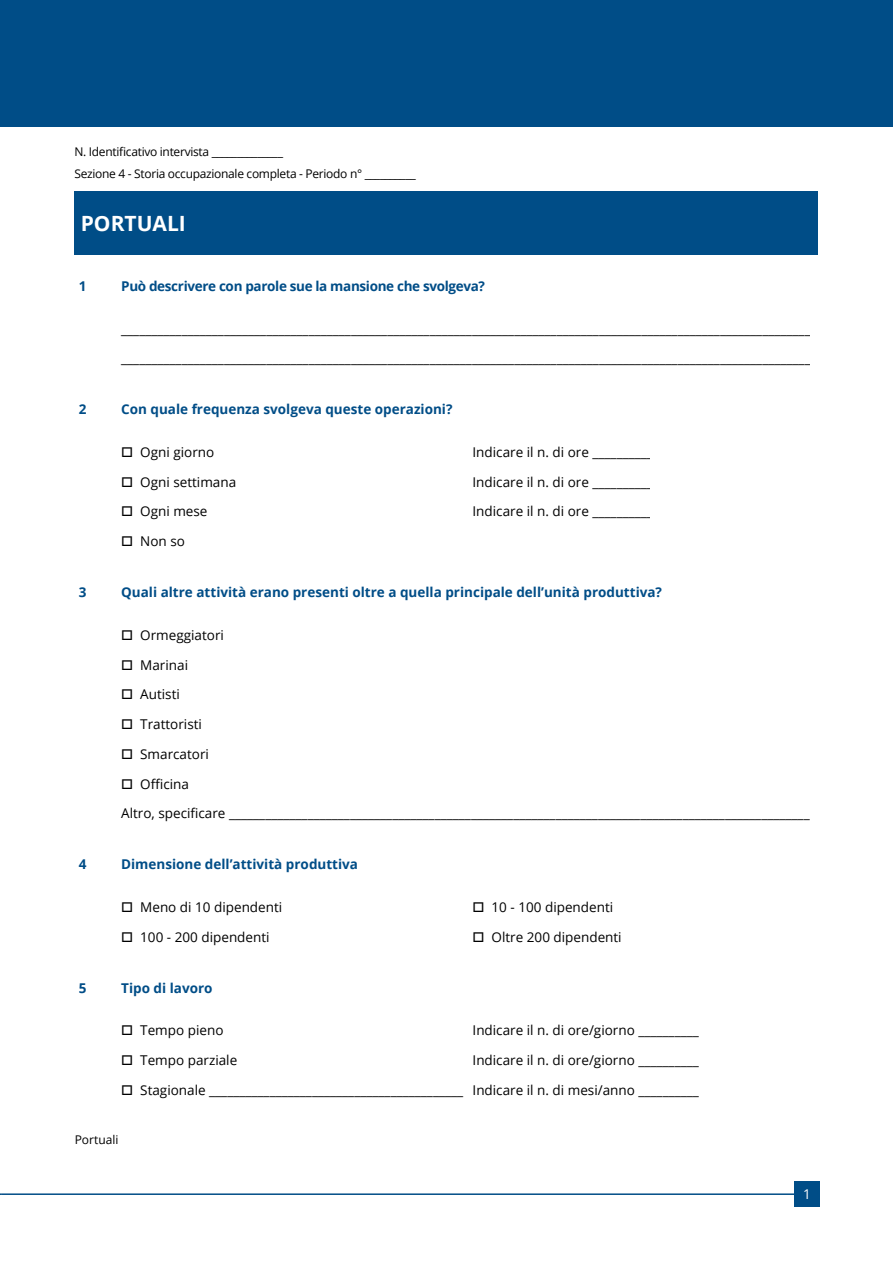
<style>
.page{position:relative;width:893px;height:1263px;background:#fff}
.page>*{position:absolute;margin:0;border:0;box-sizing:border-box;transform-origin:0 0}
.t1{font:700 21px "Open Sans";color:#fff}
.t2{font:13.5px/29.7px "Open Sans";color:#000}
.t3{font:700 13.5px "Open Sans";color:#004d87}
.t4{font:700 13.5px "Open Sans";letter-spacing:-.025em;color:#004d87}
.t5{font:13.5px "Open Sans";color:#fff}
.t6{font:12px/22.5px "Open Sans";letter-spacing:-.025em;color:#000}
.t7{font:12px "Open Sans";color:#000}
</style>
<div class="page">
<div style="left:0;top:0;width:893px;height:127px;background:#004d87"></div>
<hr style="left:1px;top:1193px;width:802px;height:2px;background:#004d87">
<div style="left:794px;top:1181px;width:26px;height:26px;background:#004d87"></div>
<div style="left:74px;top:191px;width:743px;height:64px;background:#004d87"></div>
<p class="t6" style="left:74px;top:140px;width:343px">N. Identificativo intervista ______________<br>Sezione 4 - Storia occupazionale completa - Periodo n° __________</p>
<h1 class="t1" style="left:81px;top:209px;width:107px">PORTUALI</h1>
<p class="t3" style="left:79px;top:277px;width:9px">1</p>
<p class="t4" style="left:121px;top:277px;width:365px">Può descrivere con parole sue la mansione che svolgeva?</p>
<p class="t2" style="left:121px;top:313px;width:691px">__________________________________________________________________________________________________________________</p>
<p class="t2" style="left:121px;top:343px;width:691px">__________________________________________________________________________________________________________________</p>
<p class="t3" style="left:79px;top:400px;width:9px">2</p>
<p class="t3" style="left:121px;top:400px;width:333px">Con quale frequenza svolgeva queste operazioni?</p>
<p class="t2" style="left:121px;top:437px;width:95px">□ Ogni giorno</p>
<p class="t2" style="left:473px;top:437px;width:182px">Indicare il n. di ore __________</p>
<p class="t2" style="left:121px;top:467px;width:116px">□ Ogni settimana</p>
<p class="t2" style="left:473px;top:466px;width:182px">Indicare il n. di ore __________</p>
<p class="t2" style="left:121px;top:496px;width:88px">□ Ogni mese</p>
<p class="t2" style="left:473px;top:496px;width:182px">Indicare il n. di ore __________</p>
<p class="t2" style="left:121px;top:526px;width:65px">□ Non so</p>
<p class="t3" style="left:79px;top:583px;width:9px">3</p>
<p class="t3" style="left:121px;top:583px;width:542px">Quali altre attività erano presenti oltre a quella principale dell’unità produttiva?</p>
<p class="t2" style="left:121px;top:620px;width:104px">□ Ormeggiatori</p>
<p class="t2" style="left:121px;top:649px;width:68px">□ Marinai</p>
<p class="t2" style="left:121px;top:679px;width:60px">□ Autisti</p>
<p class="t2" style="left:121px;top:709px;width:82px">□ Trattoristi</p>
<p class="t2" style="left:121px;top:739px;width:89px">□ Smarcatori</p>
<p class="t2" style="left:121px;top:768px;width:690px">□ Officina<br>Altro, specificare ________________________________________________________________________________________________</p>
<p class="t3" style="left:79px;top:855px;width:9px">4</p>
<p class="t3" style="left:121px;top:855px;width:238px">Dimensione dell’attività produttiva</p>
<p class="t2" style="left:121px;top:892px;width:163px">□ Meno di 10 dipendenti</p>
<p class="t2" style="left:473px;top:892px;width:142px">□ 10 - 100 dipendenti</p>
<p class="t2" style="left:121px;top:922px;width:150px">□ 100 - 200 dipendenti</p>
<p class="t2" style="left:473px;top:922px;width:151px">□ Oltre 200 dipendenti</p>
<p class="t3" style="left:79px;top:978px;width:9px">5</p>
<p class="t3" style="left:121px;top:978px;width:93px">Tipo di lavoro</p>
<p class="t2" style="left:121px;top:1015px;width:104px">□ Tempo pieno</p>
<p class="t2" style="left:473px;top:1015px;width:228px">Indicare il n. di ore/giorno __________</p>
<p class="t2" style="left:121px;top:1045px;width:118px">□ Tempo parziale</p>
<p class="t2" style="left:473px;top:1045px;width:228px">Indicare il n. di ore/giorno __________</p>
<p class="t2" style="left:121px;top:1075px;width:579px">□ Stagionale __________________________________________ Indicare il n. di mesi/anno __________</p>
<p class="t7" style="left:75px;top:1131px;width:45px">Portuali</p>
<p class="t5" style="left:803px;top:1184px;width:9px">1</p>
</div>
